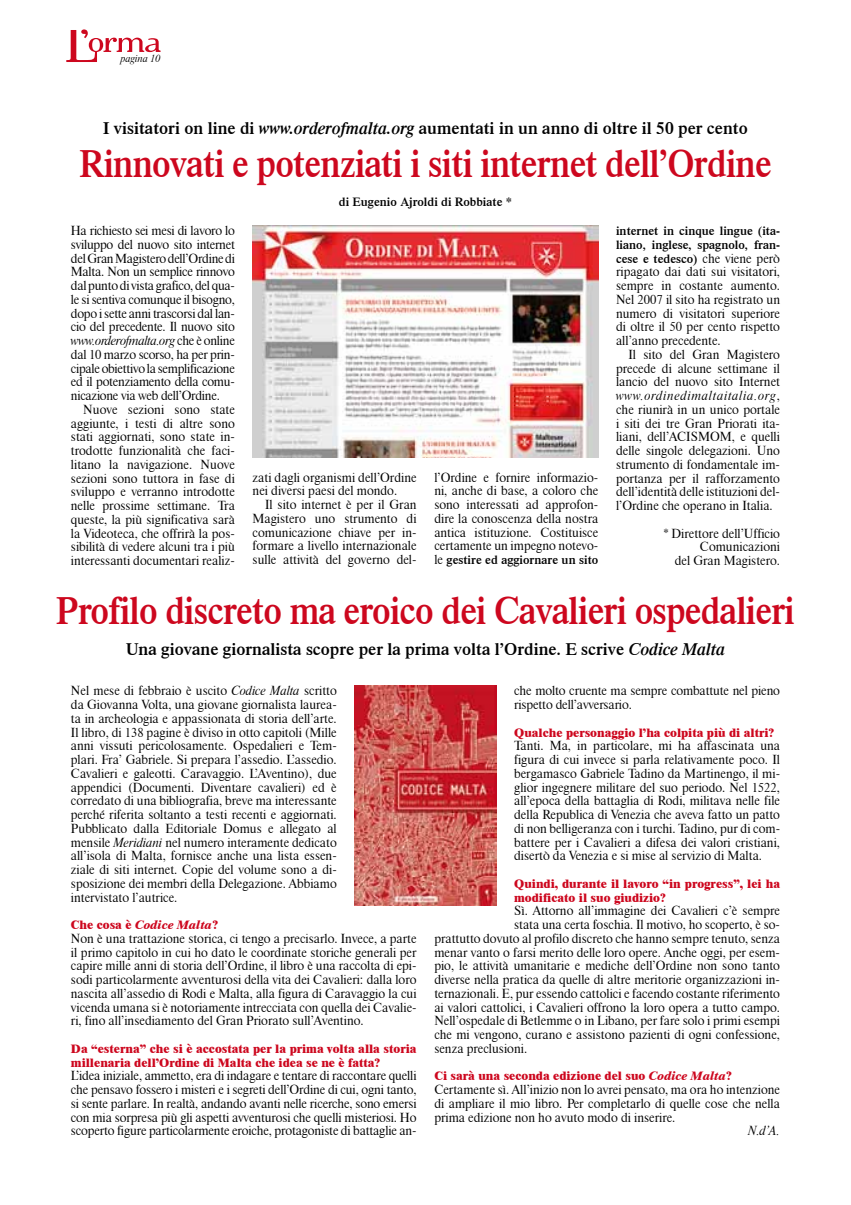
<style>
.page{position:relative;width:851px;height:1205px;background:#fff}
.page>*{position:absolute;margin:0;border:0;box-sizing:border-box;transform-origin:0 0}
.t1{font:600 40px "Dutch 801 BT";letter-spacing:-.02em;color:#cd071e;scale:.9 1}
.t2{font:600 17.5px "Dutch 801 BT";color:#000}
.t3{font:12.5px/13.8px "Dutch 801 BT Roman Headline";color:#000;text-align:justify}
.t4{font:800 12.5px/13.8px "Dutch 801 BT";color:#cd071e}
.t5{font:600 12.5px/13.8px "Dutch 801 BT";color:#000;text-align:justify}
.t6{font:12.5px "Dutch 801 BT Italic Headline";letter-spacing:.06em;color:#000}
.t7{font:12.5px "Dutch 801 BT Italic Headline";letter-spacing:-.02em;color:#000}
.t8{font:italic 800 12.5px "Dutch 801 BT";color:#cd071e}
.t9{font:10px "Dutch 801 BT Italic Headline";color:#000}
.s1{font-style:italic}
.s2{font-family:"Dutch 801 BT Roman Headline"}
.s3{font-family:"Dutch 801 BT Roman Headline";font-weight:400}
.s4{font-family:"Dutch 801 BT Italic Headline"}
.s5{font-style:normal}
</style>
<div class="page">
<svg style="left:66px;top:29px;width:94px;height:33px"></svg>
<div style="left:103px;top:54px;width:58px;height:15px;background:#fff"></div>
<img style="left:252px;top:225px;width:346px;height:233px">
<img style="left:354px;top:686px;width:142px;height:219px">
<p class="t9" style="left:121px;top:52px;width:41px">pagina 10</p>
<p class="t9" style="left:126px;top:52px;width:36px">pagina 2</p>
<h2 class="t2" style="left:103px;top:117px;width:646px">I visitatori on line di <span class="s1">www.orderofmalta.org</span> aumentati in un anno di oltre il 50 per cento</h2>
<h1 class="t1" style="left:79px;top:139px;width:771px">Rinnovati e potenziati i siti internet dell’Ordine</h1>
<p class="t5" style="left:339px;top:194px;width:175px">di Eugenio Ajroldi di Robbiate *</p>
<p class="t3" style="left:71px;top:224px;width:165px">Ha richiesto sei mesi di lavoro lo sviluppo del nuovo sito internet del Gran Magistero dell’Ordine di Malta. Non un semplice rinnovo dal punto di vista grafico, del qua&shy;le si sentiva comunque il bisogno, dopo i sette anni trascorsi dal lan&shy;cio del precedente. Il nuovo sito</p>
<p class="t7" style="left:71px;top:333px;width:165px">www.orderofmalta.org <span class="s2">che è online</span></p>
<p class="t3" style="left:71px;top:347px;width:165px">dal 10 marzo scorso, ha per prin&shy;cipale obiettivo la semplificazione ed il potenziamento della comu&shy;nicazione via web dell’Ordine.</p>
<p class="t3" style="left:71px;top:402px;width:165px;text-indent:12px">Nuove sezioni sono state aggiunte, i testi di altre sono stati aggiornati, sono state in&shy;trodotte funzionalità che faci&shy;litano la navigazione. Nuove sezioni sono tuttora in fase di sviluppo e verranno introdotte nelle prossime settimane. Tra queste, la più significativa sarà la Videoteca, che offrirà la pos&shy;sibilità di vedere alcuni tra i più interessanti documentari realiz-</p>
<p class="t3" style="left:252px;top:470px;width:165px">zati dagli organismi dell’Ordine nei diversi paesi del mondo.</p>
<p class="t3" style="left:252px;top:498px;width:165px;text-indent:12px">Il sito internet è per il Gran Magistero uno strumento di comunicazione chiave per in&shy;formare a livello internazionale sulle attività del governo del-</p>
<p class="t3" style="left:434px;top:470px;width:165px">l’Ordine e fornire informazio&shy;ni, anche di base, a coloro che sono interessati ad approfon&shy;dire la conoscenza della nostra antica istituzione. Costituisce certamente un impegno notevo-</p>
<p class="t5" style="left:434px;top:553px;width:165px"><span class="s3">le</span> gestire ed aggiornare un sito</p>
<p class="t5" style="left:616px;top:224px;width:165px">internet in cinque lingue (ita&shy;liano, inglese, spagnolo, fran&shy;cese e tedesco) <span class="s3">che viene però</span></p>
<p class="t3" style="left:616px;top:265px;width:165px">ripagato dai dati sui visitatori, sempre in costante aumento.<br>Nel 2007 il sito ha registrato un numero di visitatori superiore di oltre il 50 per cento rispetto all’anno precedente.</p>
<p class="t3" style="left:616px;top:347px;width:165px;text-indent:12px">Il sito del Gran Magistero precede di alcune settimane il lancio del nuovo sito Internet</p>
<p class="t6" style="left:616px;top:388px;width:165px">www.ordinedimaltaitalia.org<span class="s2">,</span></p>
<p class="t3" style="left:616px;top:402px;width:165px">che riunirà in un unico portale i siti dei tre Gran Priorati ita&shy;liani, dell’ACISMOM, e quelli delle singole delegazioni. Uno strumento di fondamentale im&shy;portanza per il rafforzamento dell’identità delle istituzioni del&shy;l’Ordine che operano in Italia.</p>
<p class="t3" style="left:663px;top:526px;width:118px;text-align:right">* Direttore dell’Ufficio<br>Comunicazioni<br>del Gran Magistero.</p>
<h1 class="t1" style="left:56px;top:585px;width:822px">Profilo discreto ma eroico dei Cavalieri ospedalieri</h1>
<h2 class="t2" style="left:126px;top:638px;width:601px">Una giovane giornalista scopre per la prima volta l’Ordine. E scrive <span class="s1">Codice Malta</span></h2>
<p class="t3" style="left:71px;top:684px;width:267px">Nel mese di febbraio è uscito <span class="s4">Codice Malta</span> scritto da Giovanna Volta, una giovane giornalista laurea&shy;ta in archeologia e appassionata di storia dell’arte.<br>Il libro, di 138 pagine è diviso in otto capitoli (Mille anni vissuti pericolosamente. Ospedalieri e Tem&shy;plari. Fra’ Gabriele. Si prepara l’assedio. L’assedio.<br>Cavalieri e galeotti. Caravaggio. L’Aventino), due appendici (Documenti. Diventare cavalieri) ed è corredato di una bibliografia, breve ma interessante perché riferita soltanto a testi recenti e aggiornati.<br>Pubblicato dalla Editoriale Domus e allegato al mensile <span class="s4">Meridiani</span> nel numero interamente dedicato all’isola di Malta, fornisce anche una lista essen&shy;ziale di siti internet. Copie del volume sono a di&shy;sposizione dei membri della Delegazione. Abbiamo intervistato l’autrice.</p>
<p class="t8" style="left:71px;top:917px;width:149px"><span class="s5">Che cosa è</span> Codice Malta<span class="s5">?</span></p>
<p class="t3" style="left:71px;top:931px;width:347px">Non è una trattazione storica, ci tengo a precisarlo. Invece, a parte il primo capitolo in cui ho dato le coordinate storiche generali per capire mille anni di storia dell’Ordine, il libro è una raccolta di epi&shy;sodi particolarmente avventurosi della vita dei Cavalieri: dalla loro nascita all’assedio di Rodi e Malta, alla figura di Caravaggio la cui vicenda umana si è notoriamente intrecciata con quella dei Cavalie&shy;ri, fino all’insediamento del Gran Priorato sull’Aventino.</p>
<p class="t4" style="left:71px;top:1041px;width:347px">Da “esterna” che si è accostata per la prima volta alla storia millenaria dell’Ordine di Malta che idea se ne è fatta?</p>
<p class="t3" style="left:71px;top:1069px;width:347px">L’idea iniziale, ammetto, era di indagare e tentare di raccontare quelli che pensavo fossero i misteri e i segreti dell’Ordine di cui, ogni tanto, si sente parlare. In realtà, andando avanti nelle ricerche, sono emersi con mia sorpresa più gli aspetti avventurosi che quelli misteriosi. Ho scoperto figure particolarmente eroiche, protagoniste di battaglie an-</p>
<p class="t3" style="left:514px;top:684px;width:267px">che molto cruente ma sempre combattute nel pieno rispetto dell’avversario.</p>
<p class="t4" style="left:514px;top:725px;width:261px">Qualche personaggio l’ha colpita più di altri?</p>
<p class="t3" style="left:514px;top:739px;width:267px">Tanti. Ma, in particolare, mi ha affascinata una figura di cui invece si parla relativamente poco. Il bergamasco Gabriele Tadino da Martinengo, il mi&shy;glior ingegnere militare del suo periodo. Nel 1522, all’epoca della battaglia di Rodi, militava nelle file della Republica di Venezia che aveva fatto un patto di non belligeranza con i turchi. Tadino, pur di com&shy;battere per i Cavalieri a difesa dei valori cristiani, disertò da Venezia e si mise al servizio di Malta.</p>
<p class="t4" style="left:514px;top:876px;width:267px">Quindi, durante il lavoro “in progress”, lei ha modificato il suo giudizio?</p>
<p class="t3" style="left:514px;top:904px;width:267px">Sì. Attorno all’immagine dei Cavalieri c’è sempre</p>
<p class="t3" style="left:514px;top:917px;width:267px">stata una certa foschia. Il motivo, ho scoperto, è so-</p>
<p class="t3" style="left:434px;top:931px;width:347px">prattutto dovuto al profilo discreto che hanno sempre tenuto, senza</p>
<p class="t3" style="left:434px;top:945px;width:347px">menar vanto o farsi merito delle loro opere. Anche oggi, per esem-</p>
<p class="t3" style="left:434px;top:959px;width:347px">pio, le attività umanitarie e mediche dell’Ordine non sono tanto</p>
<p class="t3" style="left:434px;top:972px;width:347px">diverse nella pratica da quelle di altre meritorie organizzazioni in-</p>
<p class="t3" style="left:434px;top:986px;width:347px">ternazionali. E, pur essendo cattolici e facendo costante riferimento</p>
<p class="t3" style="left:434px;top:1000px;width:347px">ai valori cattolici, i Cavalieri offrono la loro opera a tutto campo.</p>
<p class="t3" style="left:434px;top:1014px;width:347px">Nell’ospedale di Betlemme o in Libano, per fare solo i primi esempi</p>
<p class="t3" style="left:434px;top:1027px;width:347px">che mi vengono, curano e assistono pazienti di ogni confessione,</p>
<p class="t3" style="left:434px;top:1041px;width:94px">senza preclusioni.</p>
<p class="t4" style="left:434px;top:1069px;width:299px">Ci sarà una seconda edizione del suo <span class="s1">Codice Malta</span>?</p>
<p class="t3" style="left:434px;top:1082px;width:347px">Certamente sì. All’inizio non lo avrei pensato, ma ora ho intenzione di ampliare il mio libro. Per completarlo di quelle cose che nella prima edizione non ho avuto modo di inserire.</p>
<p class="t6" style="left:748px;top:1123px;width:33px">N.d’A.</p>
</div>
